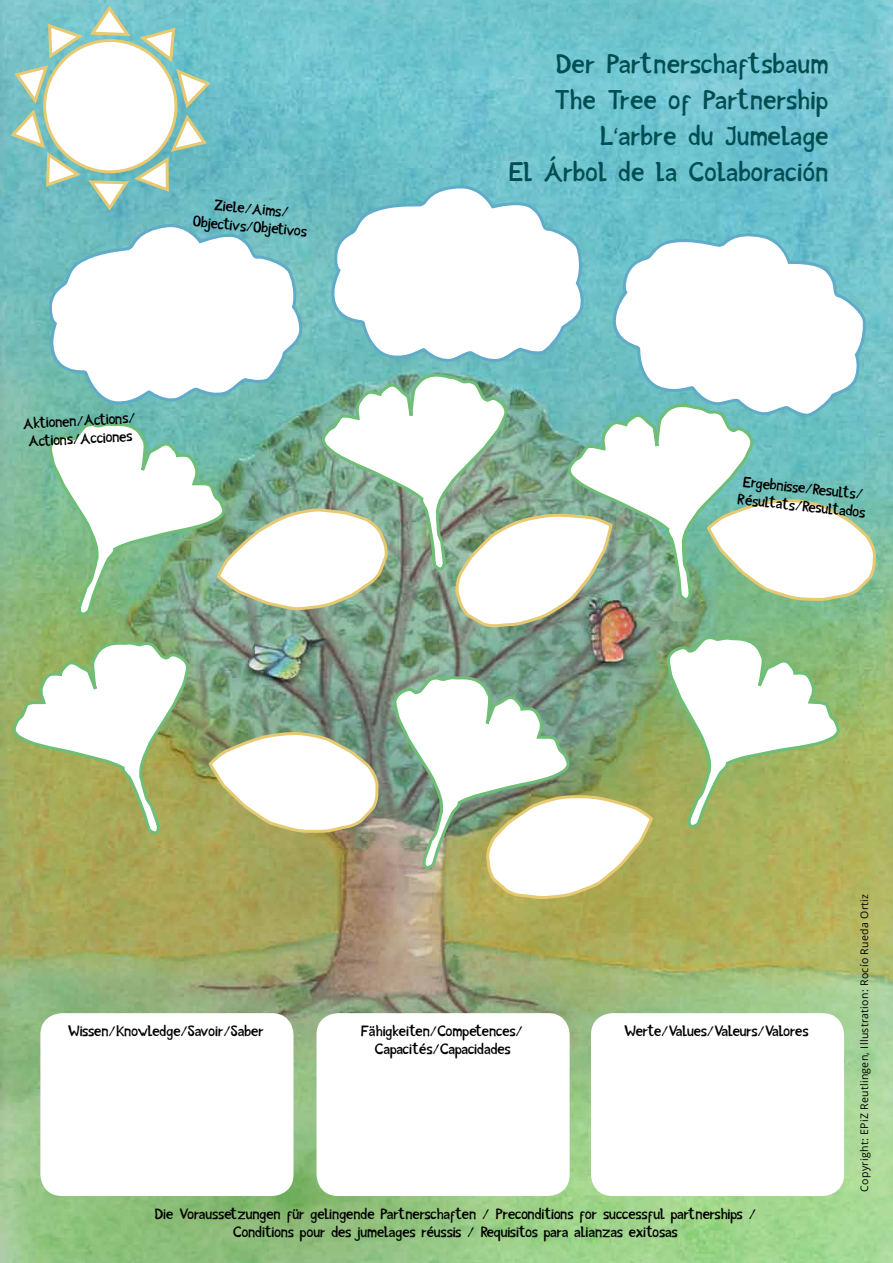
<style>
.page{position:relative;width:893px;height:1263px;background:#fff}
.page>*{position:absolute;margin:0;border:0;box-sizing:border-box;transform-origin:0 0}
.t1{font:27px/36px "Intuitive";letter-spacing:.02em;color:#004e52;text-align:right}
.t2{font:15px/18px "Intuitive";color:#000;text-align:center}
.t3{font:15px "Intuitive";letter-spacing:-.02em;color:#000}
.t4{font:10.5px "Open Sans";letter-spacing:.03em;color:#000}
</style>
<div class="page">
<img style="left:0;top:0;width:893px;height:1263px">
<img style="left:567px;top:400px;width:190px;height:302px">
<img style="left:49px;top:419px;width:176px;height:439px">
<svg style="left:665px;top:632px;width:175px;height:200px"></svg>
<svg style="left:321px;top:369px;width:190px;height:303px"></svg>
<svg style="left:44px;top:220px;width:257px;height:185px"></svg>
<svg style="left:326px;top:184px;width:258px;height:180px"></svg>
<svg style="left:609px;top:230px;width:260px;height:187px"></svg>
<svg style="left:214px;top:507px;width:176px;height:103px"></svg>
<svg style="left:13px;top:637px;width:176px;height:440px"></svg>
<img style="left:393px;top:672px;width:177px;height:357px">
<svg style="left:455px;top:512px;width:161px;height:115px"></svg>
<svg style="left:704px;top:497px;width:173px;height:105px"></svg>
<svg style="left:205px;top:730px;width:174px;height:104px"></svg>
<svg style="left:486px;top:793px;width:170px;height:106px"></svg>
<div style="left:42px;top:1015px;width:250px;height:179px;background:#fff;border-radius:20px"></div>
<div style="left:40px;top:1013px;width:253px;height:183px;border:3px solid #fff;border-radius:20px"></div>
<div style="left:318px;top:1015px;width:250px;height:179px;background:#fff;border-radius:20px"></div>
<div style="left:317px;top:1013px;width:253px;height:183px;border:3px solid #fff;border-radius:20px"></div>
<div style="left:592px;top:1015px;width:251px;height:179px;background:#fff;border-radius:20px"></div>
<div style="left:591px;top:1013px;width:253px;height:183px;border:3px solid #fff;border-radius:20px"></div>
<svg style="left:8px;top:3px;width:205px;height:210px"></svg>
<p class="t2" style="left:195px;top:195px;width:116px;rotate:5deg">Ziele/Aims/<br>Objectivs/Objetivos</p>
<p class="t2" style="left:23px;top:415px;width:114px;text-align:left;rotate:-3deg">Aktionen/Actions/<br>Actions/Acciones</p>
<h1 class="t1" style="left:509px;top:47px;width:321px">Der Partnerschaftsbaum<br>The Tree of Partnership<br>L‘arbre du Jumelage<br>El Árbol de la Colaboración</h1>
<p class="t2" style="left:740px;top:473px;width:130px;text-align:left;rotate:6deg">Ergebnisse/Results/<br>Résultats/Resultados</p>
<p class="t2" style="left:68px;top:1022px;width:197px">Wissen/Knowledge/Savoir/Saber</p>
<p class="t2" style="left:361px;top:1022px;width:163px">Fähigkeiten/Competences/<br>Capacités/Capacidades</p>
<p class="t3" style="left:625px;top:1022px;width:185px">Werte/Values/Valeurs/Valores</p>
<p class="t2" style="left:155px;top:1205px;width:603px">Die Voraussetzungen für gelingende Partnerschaften / Preconditions for successful partnerships /<br>Conditions pour des jumelages réussis / Requisitos para alianzas exitosas</p>
<p class="t4" style="left:857px;top:1192px;width:299px;rotate:-90deg">Copyright: EPiZ Reutlingen, Illustration: Rocío Rueda Ortiz</p>
</div>
